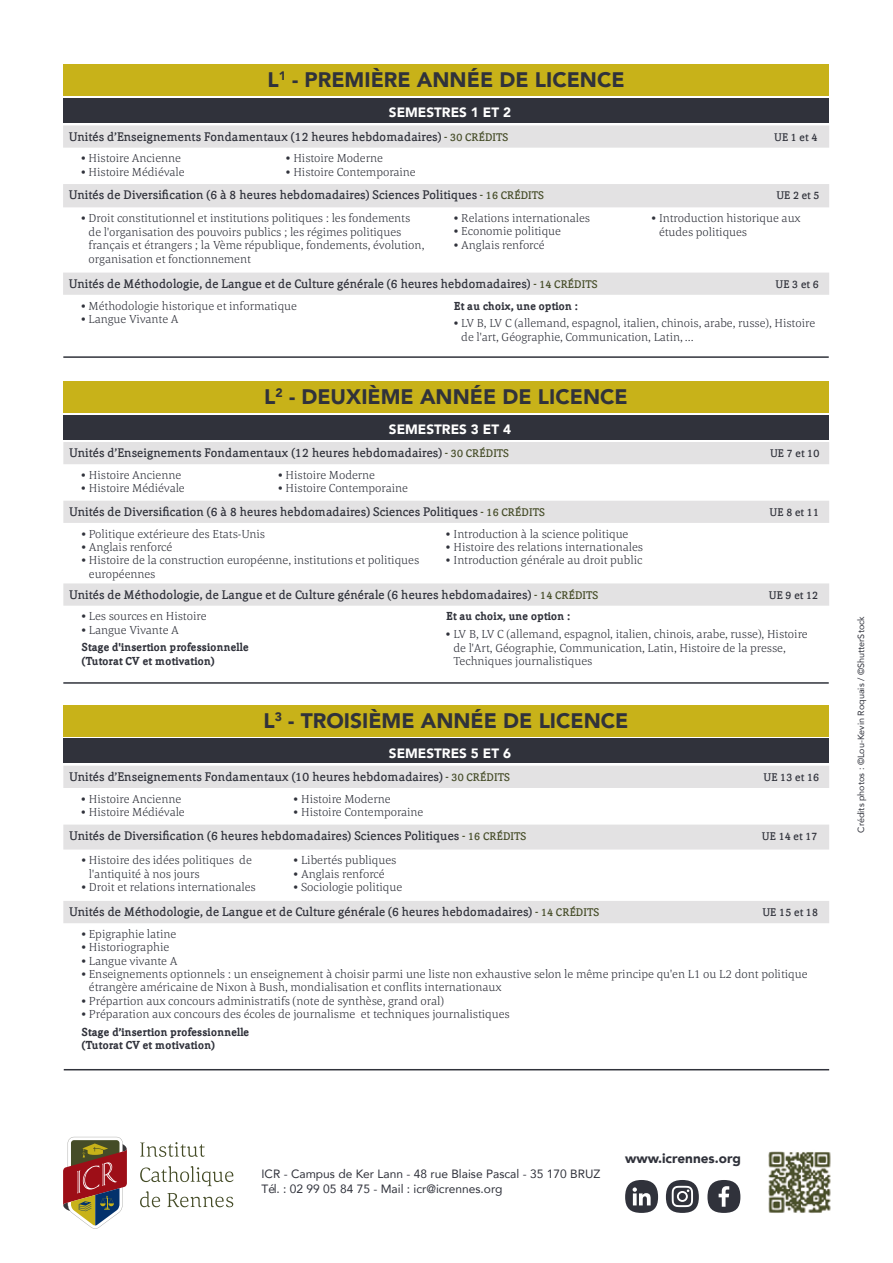
<style>
.page{position:relative;width:893px;height:1263px;background:#fff}
.page>*{position:absolute;margin:0;border:0;box-sizing:border-box;transform-origin:0 0}
.t1{font:900 21px "Avenir";color:#30323b}
.t2{font:900 13.5px "Avenir";color:#fff}
.t3{font:900 13.5px "Avenir";color:#30323b}
.t4{font:700 12.9px "Corda";color:#30323b}
.t5{font:300 12px/13.5px "Corda";color:#30323b}
.t6{font:800 12px/13.5px "Corda";color:#30323b}
.t7{font:12px/15px "Avenir";color:#30323b}
.t8{font:700 11.55px "Corda";color:#30323b}
.t9{font:700 11.4px "Corda";color:#30323b}
.t10{font:9px "Avenir";color:#30323b}
.s1{font-size:11.4px;color:#454c27}
.s2{font-size:11.55px;color:#454c27}
</style>
<div class="page">
<img style="left:768px;top:1151px;width:63px;height:62px">
<svg style="left:140px;top:1142px;width:65px;height:15px"></svg>
<svg style="left:140px;top:1166px;width:93px;height:41px"></svg>
<svg style="left:63px;top:1137px;width:64px;height:92px"></svg>
<div style="left:666px;top:1180px;width:33px;height:33px;background:#30323b;border-radius:50%"></div>
<svg style="left:672px;top:1186px;width:21px;height:21px"></svg>
<div style="left:707px;top:1180px;width:33px;height:33px;background:#30323b;border-radius:50%"></div>
<svg style="left:719px;top:1186px;width:10px;height:21px"></svg>
<div style="left:625px;top:1180px;width:33px;height:33px;background:#30323b;border-radius:50%"></div>
<svg style="left:633px;top:1187px;width:18px;height:18px"></svg>
<div style="left:63px;top:98px;width:766px;height:25px;background:#30323b"></div>
<div style="left:63px;top:64px;width:766px;height:32px;background:#c8b219"></div>
<hr style="left:63px;top:356px;width:766px;height:2px;background:#30323b">
<div style="left:63px;top:415px;width:766px;height:24px;background:#30323b"></div>
<hr style="left:63px;top:682px;width:766px;height:2px;background:#30323b">
<div style="left:63px;top:381px;width:766px;height:31px;background:#c8b219"></div>
<div style="left:63px;top:739px;width:766px;height:24px;background:#30323b"></div>
<div style="left:63px;top:705px;width:766px;height:32px;background:#c8b219"></div>
<hr style="left:64px;top:1069px;width:765px;height:1px;background:#30323b">
<svg style="left:63px;top:125px;width:766px;height:170px"></svg>
<svg style="left:63px;top:442px;width:766px;height:164px"></svg>
<svg style="left:63px;top:766px;width:766px;height:157px"></svg>
<h1 class="t1" style="left:267px;top:62px;width:359px">L<sup>1</sup> - PREMIÈRE ANNÉE DE LICENCE</h1>
<p class="t2" style="left:389px;top:101px;width:124px">SEMESTRES 1 ET 2</p>
<p class="t4" style="left:69px;top:128px;width:441px">Unités d’Enseignements Fondamentaux (12 heures hebdomadaires) <span class="s1">- 30 CRÉDITS</span></p>
<p class="t9" style="left:774px;top:130px;width:45px">UE 1 et 4</p>
<p class="t5" style="left:81px;top:151px;width:102px">• Histoire Ancienne</p>
<p class="t5" style="left:81px;top:164px;width:105px">• Histoire Médiévale</p>
<p class="t5" style="left:285px;top:151px;width:99px">• Histoire Moderne</p>
<p class="t5" style="left:285px;top:164px;width:132px">• Histoire Contemporaine</p>
<p class="t4" style="left:69px;top:187px;width:477px">Unités de Diversification (6 à 8 heures hebdomadaires) Sciences Politiques <span class="s1">- 16 CRÉDITS</span></p>
<p class="t9" style="left:776px;top:188px;width:45px">UE 2 et 5</p>
<p class="t5" style="left:89px;top:211px;width:337px;text-indent:-8px">• Droit constitutionnel et institutions politiques : les fondements de l'organisation des pouvoirs publics ; les régimes politiques français et étrangers ; la Vème république, fondements, évolution, organisation et fonctionnement</p>
<p class="t5" style="left:453px;top:211px;width:138px">• Relations internationales</p>
<p class="t5" style="left:659px;top:211px;width:143px;text-indent:-8px">• Introduction historique aux études politiques</p>
<p class="t5" style="left:453px;top:224px;width:109px">• Economie politique</p>
<p class="t5" style="left:453px;top:237px;width:93px">• Anglais renforcé</p>
<p class="t4" style="left:69px;top:275px;width:530px">Unités de Méthodologie, de Langue et de Culture générale (6 heures hebdomadaires) <span class="s1">- 14 CRÉDITS</span></p>
<p class="t9" style="left:776px;top:277px;width:45px">UE 3 et 6</p>
<p class="t5" style="left:81px;top:298px;width:218px">• Méthodologie historique et informatique</p>
<p class="t5" style="left:81px;top:312px;width:99px">• Langue Vivante A</p>
<p class="t6" style="left:454px;top:298px;width:125px">Et au choix, une option :</p>
<p class="t5" style="left:461px;top:316px;width:355px;text-indent:-8px">• LV B, LV C (allemand, espagnol, italien, chinois, arabe, russe), Histoire de l'art, Géographie, Communication, Latin, ...</p>
<h1 class="t1" style="left:264px;top:379px;width:365px">L<sup>2</sup> - DEUXIÈME ANNÉE DE LICENCE</h1>
<p class="t2" style="left:389px;top:418px;width:124px">SEMESTRES 3 ET 4</p>
<p class="t4" style="left:69px;top:445px;width:442px">Unités d’Enseignements Fondamentaux (12 heures hebdomadaires) <span class="s2">- 30 CRÉDITS</span></p>
<p class="t8" style="left:770px;top:446px;width:51px">UE 7 et 10</p>
<p class="t5" style="left:81px;top:468px;width:102px">• Histoire Ancienne</p>
<p class="t5" style="left:81px;top:481px;width:105px">• Histoire Médiévale</p>
<p class="t5" style="left:278px;top:468px;width:99px">• Histoire Moderne</p>
<p class="t5" style="left:278px;top:481px;width:132px">• Histoire Contemporaine</p>
<p class="t4" style="left:69px;top:503px;width:477px">Unités de Diversification (6 à 8 heures hebdomadaires) Sciences Politiques <span class="s2">- 16 CRÉDITS</span></p>
<p class="t8" style="left:770px;top:505px;width:51px">UE 8 et 11</p>
<p class="t5" style="left:81px;top:526px;width:185px">• Politique extérieure des Etats-Unis</p>
<p class="t5" style="left:81px;top:540px;width:93px">• Anglais renforcé</p>
<p class="t5" style="left:89px;top:553px;width:332px;text-indent:-8px">• Histoire de la construction européenne, institutions et politiques européennes</p>
<p class="t5" style="left:446px;top:526px;width:184px">• Introduction à la science politique</p>
<p class="t5" style="left:446px;top:540px;width:199px">• Histoire des relations internationales</p>
<p class="t5" style="left:446px;top:553px;width:198px">• Introduction générale au droit public</p>
<p class="t4" style="left:69px;top:586px;width:531px">Unités de Méthodologie, de Langue et de Culture générale (6 heures hebdomadaires) <span class="s2">- 14 CRÉDITS</span></p>
<p class="t8" style="left:769px;top:587px;width:51px">UE 9 et 12</p>
<p class="t5" style="left:81px;top:609px;width:127px">• Les sources en Histoire</p>
<p class="t5" style="left:81px;top:622px;width:100px">• Langue Vivante A</p>
<p class="t6" style="left:82px;top:640px;width:168px">Stage d'insertion professionnelle (Tutorat CV et motivation)</p>
<p class="t6" style="left:446px;top:609px;width:126px">Et au choix, une option :</p>
<p class="t5" style="left:453px;top:627px;width:356px;text-indent:-8px">• LV B, LV C (allemand, espagnol, italien, chinois, arabe, russe), Histoire de l'Art, Géographie, Communication, Latin, Histoire de la presse,<br>Techniques journalistiques</p>
<h1 class="t1" style="left:264px;top:703px;width:366px">L<sup>3</sup> - TROISIÈME ANNÉE DE LICENCE</h1>
<p class="t2" style="left:389px;top:741px;width:124px">SEMESTRES 5 ET 6</p>
<p class="t4" style="left:69px;top:768px;width:442px">Unités d’Enseignements Fondamentaux (10 heures hebdomadaires) <span class="s2">- 30 CRÉDITS</span></p>
<p class="t8" style="left:763px;top:770px;width:57px">UE 13 et 16</p>
<p class="t5" style="left:81px;top:791px;width:102px">• Histoire Ancienne</p>
<p class="t5" style="left:81px;top:805px;width:105px">• Histoire Médiévale</p>
<p class="t5" style="left:293px;top:791px;width:99px">• Histoire Moderne</p>
<p class="t5" style="left:293px;top:805px;width:132px">• Histoire Contemporaine</p>
<p class="t4" style="left:69px;top:827px;width:459px">Unités de Diversification (6 heures hebdomadaires) Sciences Politiques <span class="s2">- 16 CRÉDITS</span></p>
<p class="t8" style="left:762px;top:829px;width:57px">UE 14 et 17</p>
<p class="t5" style="left:89px;top:853px;width:164px;text-indent:-8px">• Histoire des idées politiques de l'antiquité à nos jours</p>
<p class="t5" style="left:81px;top:880px;width:176px">• Droit et relations internationales</p>
<p class="t5" style="left:293px;top:853px;width:105px">• Libertés publiques</p>
<p class="t5" style="left:293px;top:866px;width:93px">• Anglais renforcé</p>
<p class="t5" style="left:293px;top:880px;width:111px">• Sociologie politique</p>
<p class="t4" style="left:69px;top:904px;width:532px">Unités de Méthodologie, de Langue et de Culture générale (6 heures hebdomadaires) <span class="s2">- 14 CRÉDITS</span></p>
<p class="t8" style="left:762px;top:905px;width:57px">UE 15 et 18</p>
<p class="t5" style="left:81px;top:927px;width:97px">• Epigraphie latine</p>
<p class="t5" style="left:81px;top:940px;width:90px">• Historiographie</p>
<p class="t5" style="left:81px;top:953px;width:98px">• Langue vivante A</p>
<p class="t5" style="left:89px;top:967px;width:720px;text-indent:-8px">• Enseignements optionnels : un enseignement à choisir parmi une liste non exhaustive selon le même principe qu'en L1 ou L2 dont politique étrangère américaine de Nixon à Bush, mondialisation et conflits internationaux</p>
<p class="t5" style="left:81px;top:993px;width:365px">• Prépartion aux concours administratifs (note de synthèse, grand oral)</p>
<p class="t5" style="left:81px;top:1007px;width:430px">• Préparation aux concours des écoles de journalisme et techniques journalistiques</p>
<p class="t6" style="left:82px;top:1024px;width:169px">Stage d’insertion professionnelle (Tutorat CV et motivation)</p>
<p class="t10" style="left:854px;top:832px;width:218px;rotate:-90deg">Crédits photos : ©Lou-Kevin Roquais / ©ShutterStock</p>
<p class="t7" style="left:261px;top:1166px;width:340px">ICR - Campus de Ker Lann - 48 rue Blaise Pascal - 35 170 BRUZ<br>Tél. : 02 99 05 84 75 - Mail : icr@icrennes.org</p>
<p class="t3" style="left:625px;top:1146px;width:117px">www.icrennes.org</p>
</div>
